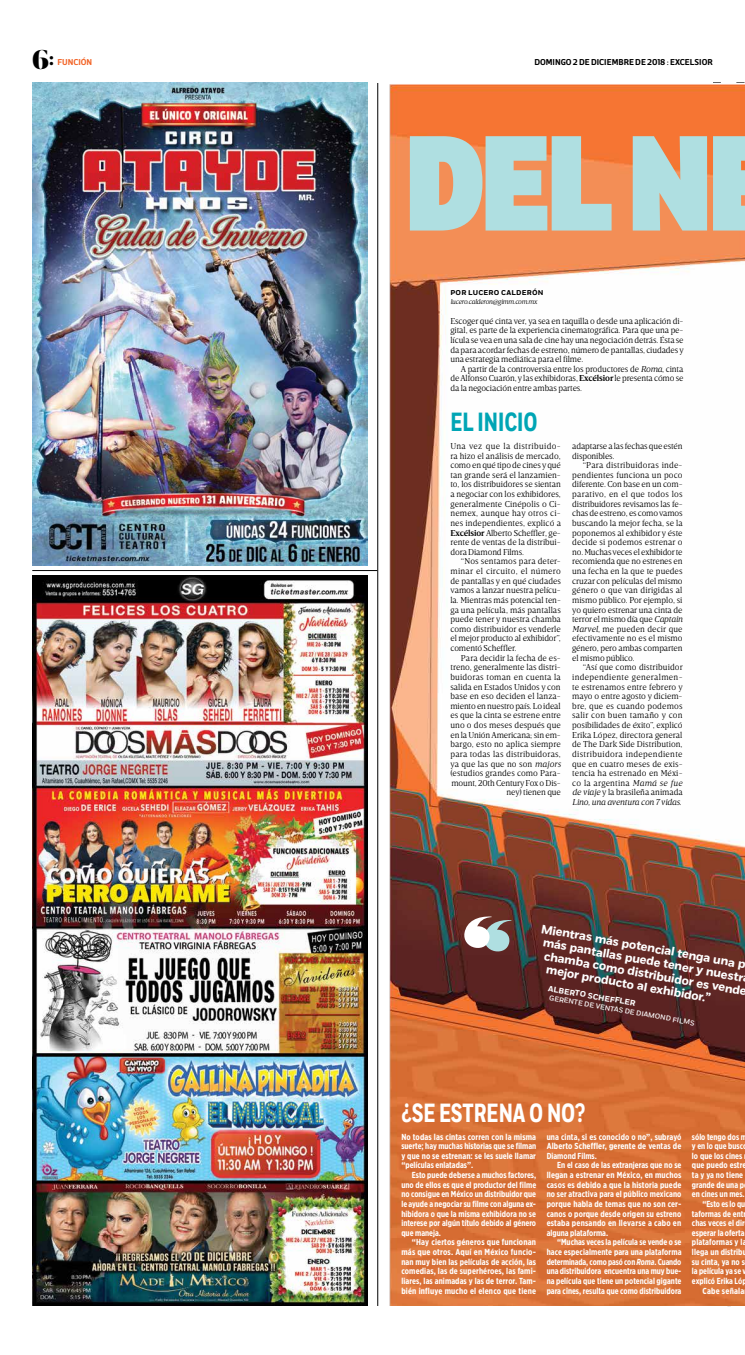
<style>
.page{position:relative;width:745px;height:1355px;background:#fff}
.page>*{position:absolute;margin:0;border:0;box-sizing:border-box;transform-origin:0 0}
.t1{font:900 134.75px "Fort Cond";color:#afdfe1}
.t2{font:700 26.25px "Fort Cond";color:#fff;scale:.88 1}
.t3{font:700 26.25px "Fort Cond";color:#00a5b5;scale:.88 1}
.t4{font:26.25px "Breve Display";color:#000}
.t5{font:700 12.25px "Fort";color:#fff}
.t6{font:300 8.75px/9.6px "Breve Text";letter-spacing:-.01em;color:#000;text-align:justify}
.t7{font:700 8.75px/9.6px "Gotham X Narrow";color:#fff;text-align:justify}
.t8{font:600 8.75px "Breve Sans Text";letter-spacing:-.005em;color:#000}
.t9{font:700 8.75px "Gotham X Narrow";letter-spacing:.02em;color:#fff}
.t10{font:600 8.75px "Breve Sans Text";letter-spacing:-.005em;color:#f26529}
.t11{font:700 7.88px "Fort";color:#fff}
.t12{font:500 7px "Fort";color:#fff}
.t13{font:italic 300 7px "Breve Text";letter-spacing:-.04em;color:#000}
.t14{font:700 7px "Fort";letter-spacing:.03em;color:#000}
.s1{font-style:italic}
.s2{font-weight:600}
</style>
<div class="page">
<img style="left:389px;top:82px;width:355px;height:1224px">
<hr style="left:377px;top:83px;width:1px;height:1223px;background:#000">
<svg style="left:463px;top:916px;width:48px;height:36px"></svg>
<hr style="left:32px;top:570px;width:345px;height:1px;background:#000">
<img style="left:32px;top:82px;width:335px;height:483px">
<img style="left:32px;top:576px;width:335px;height:729px">
<h2 class="t4" style="left:32px;top:44px;width:23px">6<sup>:</sup></h2>
<p class="t10" style="left:57px;top:57px;width:36px">FUNCIÓN</p>
<p class="t8" style="left:534px;top:57px;width:174px">DOMINGO 2 DE DICIEMBRE DE 2018 : EXCELSIOR</p>
<h1 class="t1" style="left:404px;top:100px;width:376px">DEL NE</h1>
<p class="t14" style="left:450px;top:288px;width:94px">POR LUCERO CALDERÓN</p>
<p class="t13" style="left:450px;top:298px;width:88px">lucero.calderon@gimm.com.mx</p>
<p class="t6" style="left:450px;top:316px;width:235px">Escoger qué cinta ver, ya sea en taquilla o desde una aplicación di&shy;gital, es parte de la experiencia cinematográfica. Para que una pe&shy;lícula se vea en una sala de cine hay una negociación detrás. Ésta se da para acordar fechas de estreno, número de pantallas, ciudades y una estrategia mediática para el filme.</p>
<p class="t6" style="left:450px;top:364px;width:234px;text-indent:10px">A partir de la controversia entre los productores de <span class="s1">Roma</span>, cinta de Alfonso Cuarón, y las exhibidoras, <span class="s2">Excélsior</span> le presenta cómo se da la negociación entre ambas partes.</p>
<h2 class="t3" style="left:450px;top:406px;width:100px">EL INICIO</h2>
<p class="t6" style="left:450px;top:441px;width:112px">Una vez que la distribuido&shy;ra hizo el análisis de mercado, como en qué tipo de cines y qué tan grande será el lanzamien&shy;to, los distribuidores se sientan a negociar con los exhibidores, generalmente Cinépolis o Ci&shy;nemex, aunque hay otros ci&shy;nes independientes, explicó a <span class="s2">Excélsior</span> Alberto Scheffler, ge&shy;rente de ventas de la distribui&shy;dora Diamond Films.</p>
<p class="t6" style="left:450px;top:556px;width:112px;text-indent:10px">“Nos sentamos para deter&shy;minar el circuito, el número de pantallas y en qué ciudades vamos a lanzar nuestra pelícu&shy;la. Mientras más potencial ten&shy;ga una película, más pantallas puede tener y nuestra chamba como distribuidor es venderle el mejor producto al exhibidor”, comentó Scheffler.</p>
<p class="t6" style="left:450px;top:653px;width:112px;text-align:right">Para decidir la fecha de es&shy;treno, generalmente las distri&shy;buidoras toman en cuenta la salida en Estados Unidos y con base en eso deciden el lanza&shy;miento en nuestro país. Lo ideal es que la cinta se estrene entre uno o dos meses después que en la Unión Americana; sin em&shy;bargo, esto no aplica siempre para todas las distribuidoras, ya que las que no son <span class="s1">majors </span>(estudios grandes como Para&shy;mount, 20th Century Fox o Dis&shy;ney) tienen que</p>
<p class="t6" style="left:572px;top:441px;width:112px">adaptarse a las fechas que estén disponibles.</p>
<p class="t6" style="left:572px;top:460px;width:112px;text-indent:10px">“Para distribuidoras inde&shy;pendientes funciona un poco diferente. Con base en un com&shy;parativo, en el que todos los distribuidores revisamos las fe&shy;chas de estreno, es como vamos buscando la mejor fecha, se la poponemos al exhibidor y éste decide si podemos estrenar o no. Muchas veces el exhibidor te recomienda que no estrenes en una fecha en la que te puedes cruzar con películas del mismo género o que van dirigidas al mismo público. Por ejemplo, si yo quiero estrenar una cinta de terror el mismo día que <span class="s1">Captain Marvel</span>, me pueden decir que efectivamente no es el mismo género, pero ambas comparten el mismo público.</p>
<p class="t6" style="left:572px;top:662px;width:112px;text-indent:10px">“Así que como distribuidor independiente generalmen&shy;te estrenamos entre febrero y mayo o entre agosto y diciem&shy;bre, que es cuando podemos salir con buen tamaño y con posibilidades de éxito”, explicó Erika López, directora general de The Dark Side Distribution, distribuidora independiente que en cuatro meses de exis&shy;tencia ha estrenado en Méxi&shy;co la argentina <span class="s1">Mamá se fue de viaje</span> y la brasileña animada <span class="s1">Lino, una aventura con 7 vidas</span>.</p>
<h3 class="t5" style="left:542px;top:921px;width:209px;rotate:10deg">Mientras más potencial tenga una p</h3>
<h3 class="t5" style="left:544px;top:934px;width:205px;rotate:10deg">más pantallas puede tener y nuestr</h3>
<h3 class="t5" style="left:545px;top:948px;width:207px;rotate:10deg">chamba como distribuidor es vende</h3>
<h3 class="t5" style="left:547px;top:962px;width:168px;rotate:10deg">mejor producto al exhibidor.”</h3>
<p class="t11" style="left:549px;top:983px;width:90px;rotate:10deg">ALBERTO SCHEFFLER</p>
<p class="t12" style="left:549px;top:993px;width:149px;rotate:10deg">GERENTE DE VENTAS DE DIAMOND FILMS</p>
<h2 class="t2" style="left:402px;top:1096px;width:209px">¿SE ESTRENA O NO?</h2>
<p class="t7" style="left:401px;top:1131px;width:136px">No todas las cintas corren con la misma suerte; hay muchas historias que se filman y que no se estrenan: se les suele llamar “películas enlatadas”.</p>
<p class="t7" style="left:401px;top:1170px;width:136px;text-indent:10px">Esto puede deberse a muchos factores, uno de ellos es que el productor del filme no consigue en México un distribuidor que le ayude a negociar su filme con alguna ex&shy;hibidora o que la misma exhibidora no se interese por algún título debido al género que maneja.</p>
<p class="t7" style="left:401px;top:1237px;width:136px;text-indent:10px">“Hay ciertos géneros que funcionan más que otros. Aquí en México funcio&shy;nan muy bien las películas de acción, las comedias, las de superhéroes, las fami&shy;liares, las animadas y las de terror. Tam&shy;bién influye mucho el elenco que tiene</p>
<p class="t7" style="left:546px;top:1131px;width:136px">una cinta, si es conocido o no”, subrayó Alberto Scheffler, gerente de ventas de Diamond Films.</p>
<p class="t7" style="left:546px;top:1160px;width:136px;text-indent:10px">En el caso de las extranjeras que no se llegan a estrenar en México, en muchos casos es debido a que la historia puede no ser atractiva para el público mexicano porque habla de temas que no son cer&shy;canos o porque desde origen su estreno estaba pensando en llevarse a cabo en alguna plataforma.</p>
<p class="t7" style="left:546px;top:1237px;width:136px;text-indent:10px">“Muchas veces la película se vende o se hace especialmente para una plataforma determinada, como pasó con <span class="s1">Roma</span>. Cuando una distribuidora encuentra una muy bue&shy;na película que tiene un potencial gigante para cines, resulta que como distribuidora</p>
<p class="t7" style="left:691px;top:1131px;width:56px">sólo tengo dos m</p>
<p class="t7" style="left:691px;top:1141px;width:53px">y en lo que busc</p>
<p class="t7" style="left:691px;top:1150px;width:52px">lo que los cines</p>
<p class="t7" style="left:691px;top:1160px;width:56px">que puedo estre</p>
<p class="t7" style="left:691px;top:1170px;width:53px">ta y ya no tiene</p>
<p class="t7" style="left:691px;top:1179px;width:54px">grande de una p</p>
<p class="t7" style="left:691px;top:1189px;width:54px">en cines un mes.</p>
<p class="t7" style="left:702px;top:1199px;width:44px">“Esto es lo qu</p>
<p class="t7" style="left:691px;top:1208px;width:53px">taformas de ent</p>
<p class="t7" style="left:691px;top:1218px;width:54px">chas veces el dir</p>
<p class="t7" style="left:691px;top:1227px;width:54px">esperar la oferta</p>
<p class="t7" style="left:691px;top:1237px;width:56px">plataformas y la</p>
<p class="t7" style="left:691px;top:1247px;width:56px">llega un distribu</p>
<p class="t7" style="left:691px;top:1256px;width:54px">su cinta, ya no s</p>
<p class="t7" style="left:691px;top:1266px;width:56px">la película ya se v</p>
<p class="t7" style="left:691px;top:1276px;width:56px">explicó Erika Lóp</p>
<p class="t9" style="left:702px;top:1285px;width:43px">Cabe señala</p>
</div>
